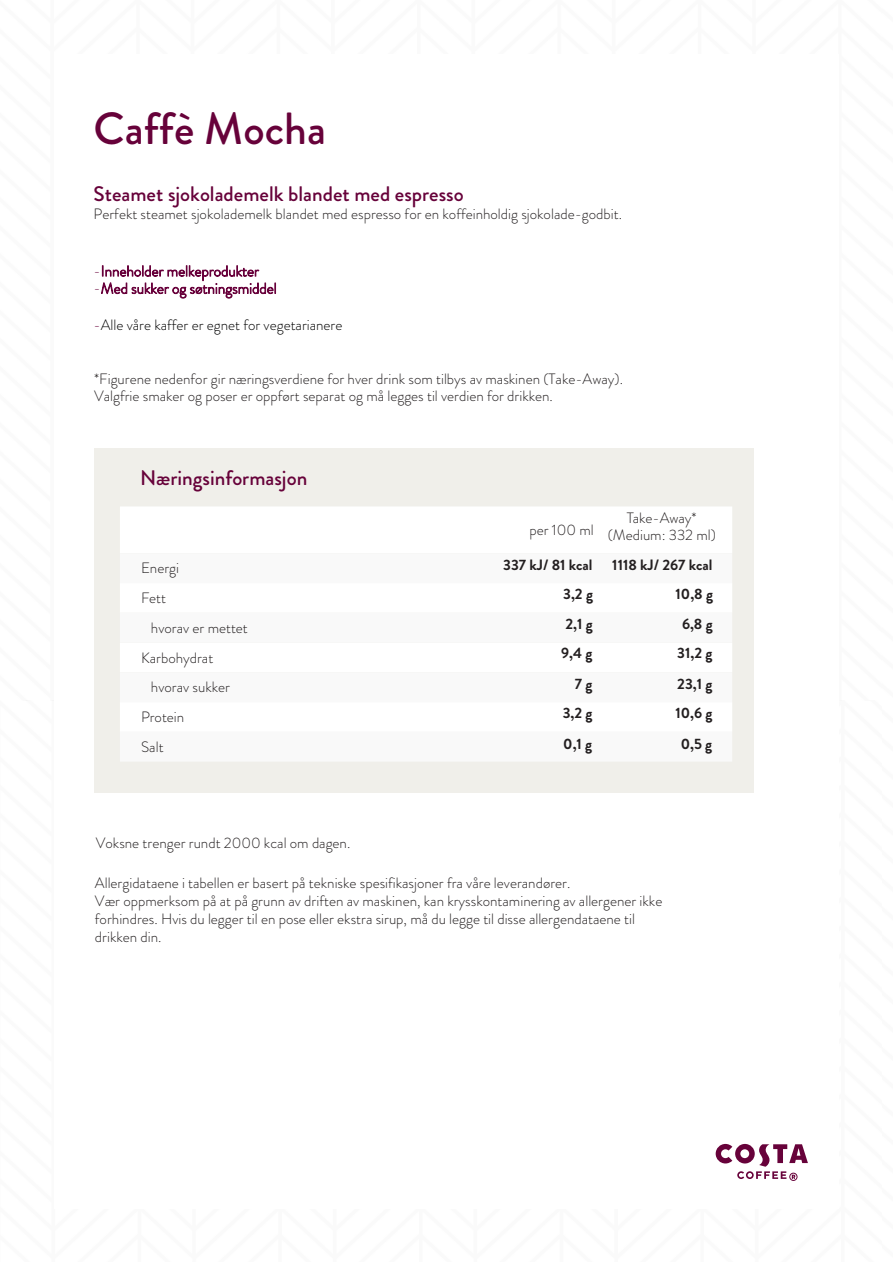
<style>
.page{position:relative;width:893px;height:1263px;background:#fff}
.page>*{position:absolute;margin:0;border:0;box-sizing:border-box;transform-origin:0 0}
.t1{font:500 45px "Brandon Grotesque";color:#67023a}
.t2{font:500 21px "Brandon Grotesque";color:#67023a}
.t3{font:300 15px/18px "Brandon Grotesque";color:#231f20}
.t4{font:700 15px/29.8px "Brandon Grotesque";color:#231f20;text-align:right}
.t5{font:300 15px/17.2px "Brandon Grotesque";color:#68013b}
.t6{font:300 15px "Brandon Grotesque";color:#000}
.s1{color:#68013b}
</style>
<div class="page">
<svg style="left:716px;top:1144px;width:92px;height:37px"></svg>
<div style="left:94px;top:449px;width:659px;height:344px;background:#f0efea"></div>
<div style="left:120px;top:506px;width:612px;height:47px;background:#fff"></div>
<div style="left:120px;top:553px;width:612px;height:208px;background:#f9f9f9"></div>
<h1 class="t1" style="left:94px;top:97px;width:234px">Caffè Mocha</h1>
<h2 class="t2" style="left:94px;top:180px;width:372px">Steamet sjokolademelk blandet med espresso</h2>
<p class="t3" style="left:94px;top:204px;width:530px">Perfekt steamet sjokolademelk blandet med espresso for en koffeinholdig sjokolade-godbit.</p>
<p class="t5" style="left:94px;top:262px;width:185px">-Inneholder melkeprodukter -Med sukker og søtningsmiddel</p>
<p class="t6" style="left:94px;top:315px;width:250px"><span class="s1">-</span>Alle våre kaffer er egnet for vegetarianere</p>
<p class="t3" style="left:94px;top:370px;width:530px;line-height:17.2px">*Figurene nedenfor gir næringsverdiene for hver drink som tilbys av maskinen (Take-Away).<br>Valgfrie smaker og poser er oppført separat og må legges til verdien for drikken.</p>
<h2 class="t2" style="left:140px;top:463px;width:169px">Næringsinformasjon</h2>
<p class="t3" style="left:141px;top:559px;width:39px">Energi</p>
<p class="t3" style="left:141px;top:589px;width:26px">Fett</p>
<p class="t3" style="left:151px;top:619px;width:98px">hvorav er mettet</p>
<p class="t3" style="left:141px;top:648px;width:74px">Karbohydrat</p>
<p class="t3" style="left:151px;top:678px;width:80px">hvorav sukker</p>
<p class="t3" style="left:141px;top:708px;width:45px">Protein</p>
<p class="t3" style="left:141px;top:738px;width:24px">Salt</p>
<p class="t3" style="left:529px;top:521px;width:66px">per 100 ml</p>
<p class="t4" style="left:503px;top:550px;width:91px">337 kJ/ 81 kcal<br>3,2 g<br>2,1 g<br>9,4 g<br>7 g</p>
<p class="t4" style="left:563px;top:698px;width:31px;line-height:30.9px;text-align:left">3,2 g<br>0,1 g</p>
<p class="t3" style="left:608px;top:509px;width:110px;line-height:17.2px;text-align:center">Take-Away* (Medium: 332 ml)</p>
<p class="t4" style="left:612px;top:550px;width:102px">1118 kJ/ 267 kcal<br>10,8 g<br>6,8 g<br>31,2 g<br>23,1 g</p>
<p class="t4" style="left:675px;top:698px;width:38px;line-height:30.9px;text-align:center">10,6 g<br>0,5 g</p>
<p class="t3" style="left:96px;top:834px;width:256px">Voksne trenger rundt 2000 kcal om dagen.</p>
<p class="t3" style="left:95px;top:874px;width:569px">Allergidataene i tabellen er basert på tekniske spesifikasjoner fra våre leverandører.<br>Vær oppmerksom på at på grunn av driften av maskinen, kan krysskontaminering av allergener ikke forhindres. Hvis du legger til en pose eller ekstra sirup, må du legge til disse allergendataene til drikken din.</p>
</div>
